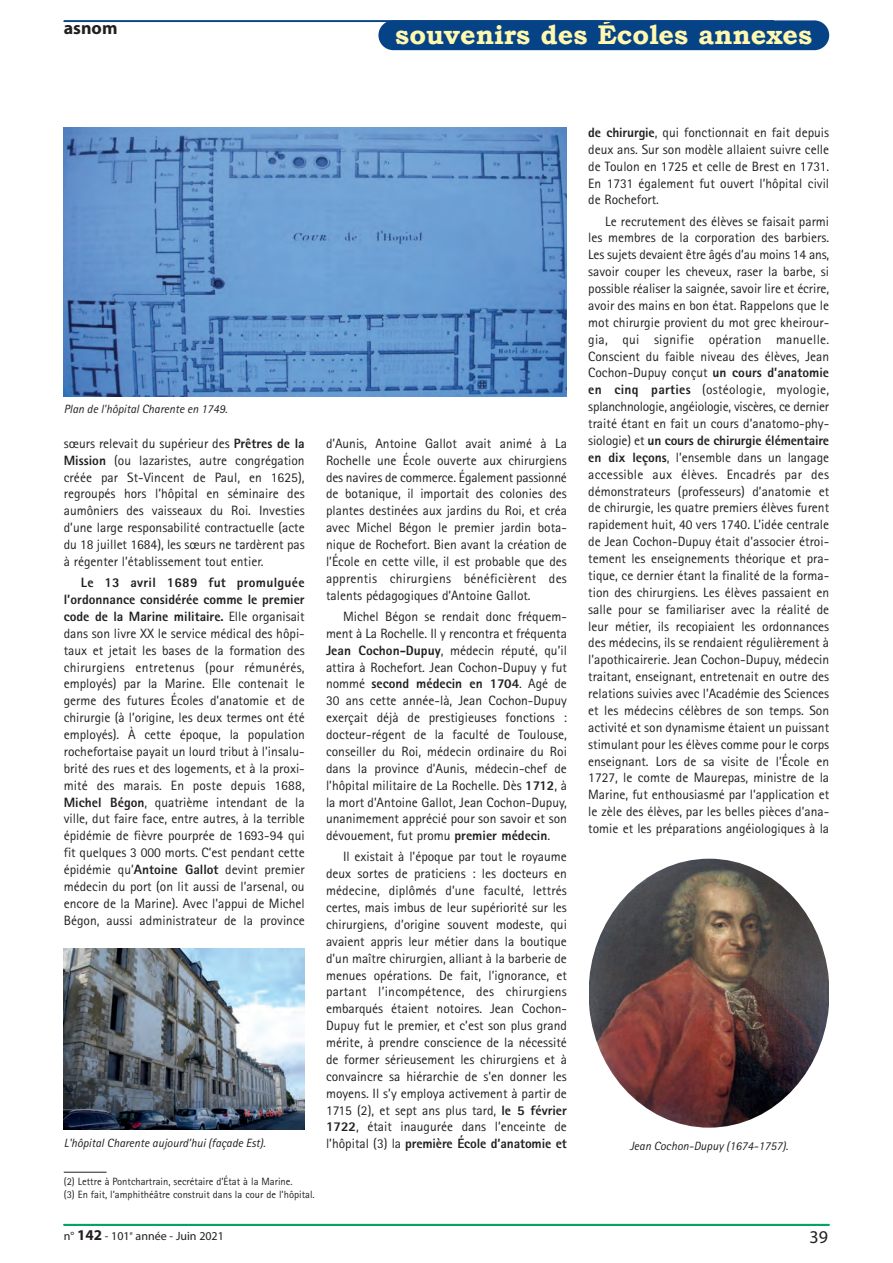
<style>
.page{position:relative;width:893px;height:1263px;background:#fff}
.page>*{position:absolute;margin:0;border:0;box-sizing:border-box;transform-origin:0 0}
.t1{font:700 27px "Bookman Old Style";color:#fff8ae}
.t2{font:700 18px "Myriad";color:#231f20}
.t3{font:18px "Myriad";color:#231f20}
.t4{font:13.5px/16.8px "Rotis Sans Serif";color:#231f20;text-align:justify}
.t5{font:italic 12px "Rotis Sans Serif";color:#231f20}
.t6{font:12px "Myriad";color:#231f20}
.t7{font:10.5px "Rotis Sans Serif";color:#231f20}
.s1{font-weight:800}
.s2{font-weight:700;font-size:15px}
</style>
<div class="page">
<div style="left:378px;top:20px;width:451px;height:30px;background:#054286;border-radius:15px"></div>
<hr style="left:64px;top:21px;width:710px;height:1px;background:#054286">
<hr style="left:64px;top:1224px;width:765px;height:1px;background:#00a65f">
<img style="left:64px;top:128px;width:503px;height:268px">
<img style="left:64px;top:949px;width:241px;height:181px">
<img style="left:589px;top:859px;width:240px;height:269px;border-radius:50%">
<hr style="left:64px;top:1172px;width:43px;height:1px;background:#231f20">
<p class="t2" style="left:64px;top:21px;width:55px">asnom</p>
<p class="t1" style="left:395px;top:19px;width:418px">souvenirs des Écoles annexes</p>
<p class="t4" style="left:588px;top:125px;width:242px"><span class="s1">de chirurgie</span>, qui fonctionnait en fait depuis deux ans. Sur son modèle allaient suivre celle de Toulon en 1725 et celle de Brest en 1731.<br>En 1731 également fut ouvert l’hôpital civil de Rochefort.</p>
<p class="t4" style="left:588px;top:214px;width:242px;text-indent:17px">Le recrutement des élèves se faisait parmi les membres de la corporation des barbiers.<br>Les sujets devaient être âgés d’au moins 14 ans, savoir couper les cheveux, raser la barbe, si possible réaliser la saignée, savoir lire et écrire, avoir des mains en bon état. Rappelons que le mot chirurgie provient du mot grec kheirour&shy;gia, qui signifie opération manuelle.<br>Conscient du faible niveau des élèves, Jean Cochon-Dupuy conçut <span class="s1">un cours d’anatomie en cinq parties</span> (ostéologie, myologie, splanchnologie, angéiologie, viscères, ce dernier traité étant en fait un cours d’anatomo-phy&shy;siologie) et <span class="s1">un cours de chirurgie élémentaire en dix leçons</span>, l’ensemble dans un langage accessible aux élèves. Encadrés par des démonstrateurs (professeurs) d’anatomie et de chirurgie, les quatre premiers élèves furent rapidement huit, 40 vers 1740. L’idée centrale de Jean Cochon-Dupuy était d’associer étroi&shy;tement les enseignements théorique et pra&shy;tique, ce dernier étant la finalité de la forma&shy;tion des chirurgiens. Les élèves passaient en salle pour se familiariser avec la réalité de leur métier, ils recopiaient les ordonnances des médecins, ils se rendaient régulièrement à l’apothicairerie. Jean Cochon-Dupuy, médecin traitant, enseignant, entretenait en outre des relations suivies avec l’Académie des Sciences et les médecins célèbres de son temps. Son activité et son dynamisme étaient un puissant stimulant pour les élèves comme pour le corps enseignant. Lors de sa visite de l’École en 1727, le comte de Maurepas, ministre de la Marine, fut enthousiasmé par l’application et le zèle des élèves, par les belles pièces d’ana&shy;tomie et les préparations angéiologiques à la</p>
<p class="t5" style="left:64px;top:404px;width:165px">Plan de l'hôpital Charente en 1749.</p>
<p class="t4" style="left:64px;top:436px;width:242px">sœurs relevait du supérieur des <span class="s1">Prêtres de la Mission</span> (ou lazaristes, autre congrégation créée par St-Vincent de Paul, en 1625), regroupés hors l’hôpital en séminaire des aumôniers des vaisseaux du Roi. Investies d’une large responsabilité contractuelle (acte du 18 juillet 1684), les sœurs ne tardèrent pas à régenter l’établissement tout entier.</p>
<p class="t4" style="left:64px;top:575px;width:242px;text-indent:17px"><span class="s1">Le 13 avril 1689 fut promulguée l’ordonnance considérée comme le premier code de la Marine militaire.</span> Elle organisait dans son livre XX le service médical des hôpi&shy;taux et jetait les bases de la formation des chirurgiens entretenus (pour rémunérés, employés) par la Marine. Elle contenait le germe des futures Écoles d’anatomie et de chirurgie (à l’origine, les deux termes ont été employés). À cette époque, la population rochefortaise payait un lourd tribut à l’insalu&shy;brité des rues et des logements, et à la proxi&shy;mité des marais. En poste depuis 1688, <span class="s1">Michel Bégon</span>, quatrième intendant de la ville, dut faire face, entre autres, à la terrible épidémie de fièvre pourprée de 1693-94 qui fit quelques 3 000 morts. C’est pendant cette épidémie qu’<span class="s1">Antoine Gallot</span> devint premier médecin du port (on lit aussi de l’arsenal, ou encore de la Marine). Avec l’appui de Michel Bégon, aussi administrateur de la province</p>
<p class="t4" style="left:326px;top:436px;width:242px">d’Aunis, Antoine Gallot avait animé à La Rochelle une École ouverte aux chirurgiens des navires de commerce. Également passionné de botanique, il importait des colonies des plantes destinées aux jardins du Roi, et créa avec Michel Bégon le premier jardin bota&shy;nique de Rochefort. Bien avant la création de l’École en cette ville, il est probable que des apprentis chirurgiens bénéficièrent des talents pédagogiques d’Antoine Gallot.</p>
<p class="t4" style="left:326px;top:609px;width:242px;text-indent:17px">Michel Bégon se rendait donc fréquem&shy;ment à La Rochelle. Il y rencontra et fréquenta <span class="s1">Jean Cochon-Dupuy</span>, médecin réputé, qu’il attira à Rochefort. Jean Cochon-Dupuy y fut nommé <span class="s1">second médecin en 1704</span>. Agé de 30 ans cette année-là, Jean Cochon-Dupuy exerçait déjà de prestigieuses fonctions : docteur-régent de la faculté de Toulouse, conseiller du Roi, médecin ordinaire du Roi dans la province d’Aunis, médecin-chef de l’hôpital militaire de La Rochelle. Dès <span class="s1">1712</span>, à la mort d’Antoine Gallot, Jean Cochon-Dupuy, unanimement apprécié pour son savoir et son dévouement, fut promu <span class="s1">premier médecin</span>.</p>
<p class="t4" style="left:326px;top:850px;width:242px;text-indent:17px">Il existait à l’époque par tout le royaume deux sortes de praticiens : les docteurs en médecine, diplômés d’une faculté, lettrés certes, mais imbus de leur supériorité sur les chirurgiens, d’origine souvent modeste, qui avaient appris leur métier dans la boutique d’un maître chirurgien, alliant à la barberie de menues opérations. De fait, l’ignorance, et partant l’incompétence, des chirurgiens embarqués étaient notoires. Jean Cochon-Dupuy fut le premier, et c’est son plus grand mérite, à prendre conscience de la nécessité de former sérieusement les chirurgiens et à convaincre sa hiérarchie de s’en donner les moyens. Il s’y employa activement à partir de 1715 (2), et sept ans plus tard, <span class="s1">le 5 février 1722</span>, était inaugurée dans l’enceinte de l’hôpital (3) la <span class="s1">première École d’anatomie et</span></p>
<p class="t5" style="left:64px;top:1138px;width:203px">L'hôpital Charente aujourd’hui (façade Est).</p>
<p class="t5" style="left:630px;top:1142px;width:160px">Jean Cochon-Dupuy (1674-1757).</p>
<p class="t7" style="left:64px;top:1178px;width:230px">(2) Lettre à Pontchartrain, secrétaire d’État à la Marine.</p>
<p class="t7" style="left:64px;top:1191px;width:252px">(3) En fait, l’amphithéâtre construit dans la cour de l’hôpital.</p>
<p class="t6" style="left:64px;top:1231px;width:162px">n° <span class="s2">142</span> - 101<sup>e</sup> année - Juin 2021</p>
<p class="t3" style="left:809px;top:1230px;width:20px">39</p>
</div>
